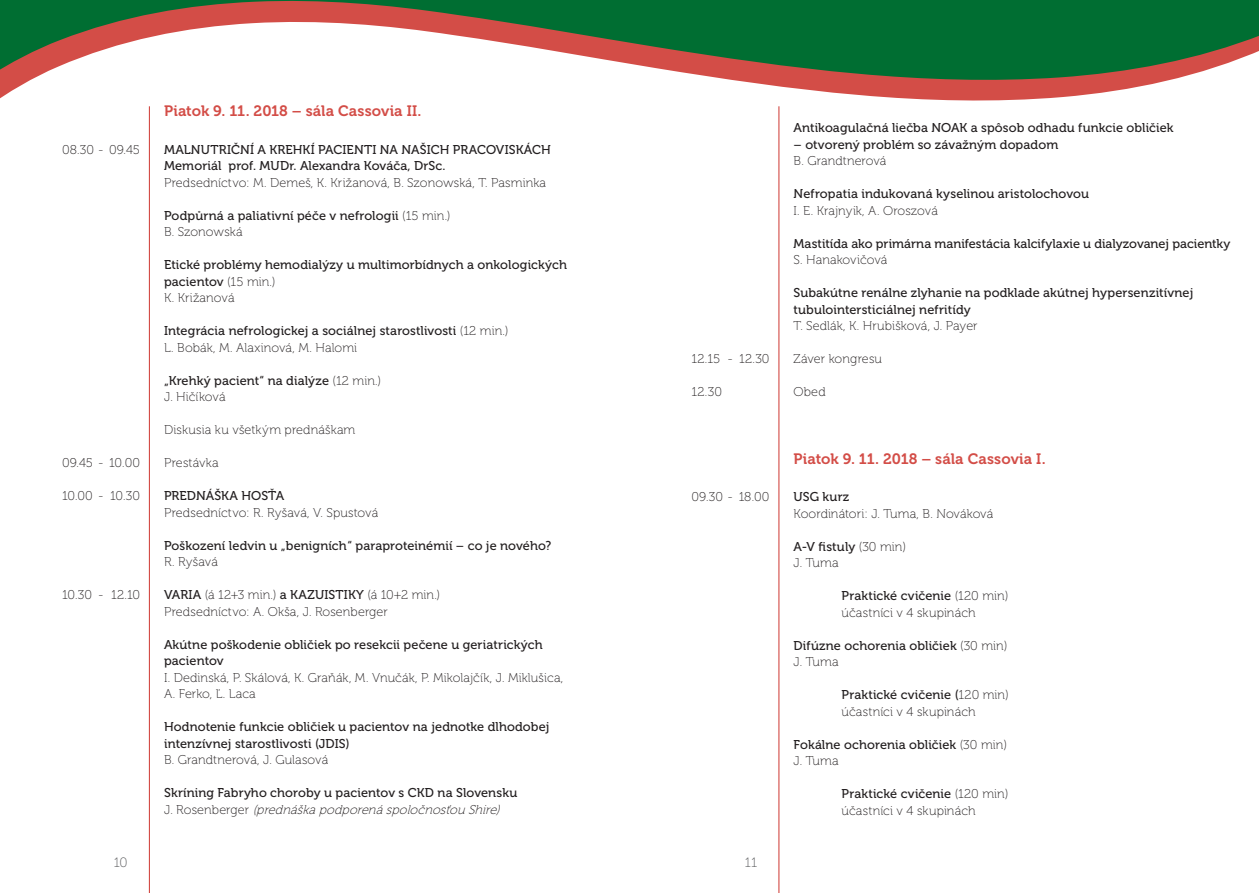
<style>
.page{position:relative;width:1259px;height:893px;background:#fff}
.page>*{position:absolute;margin:0;border:0;box-sizing:border-box;transform-origin:0 0}
.t1{font:15px "Museo 700";letter-spacing:.005em;color:#d34d47}
.t2{font:13.5px "Museo 100";color:#57585a}
.t3{font:12.75px/16.5px "Museo 500";letter-spacing:.005em;color:#231f20}
.t4{font:12.75px/16.5px "Museo 100";letter-spacing:.005em;color:#231f20}
.t5{font:italic 12.75px "Museo 100";color:#231f20}
.s1{font-family:"Museo 100"}
.s2{font-family:"Museo 500"}
.s3{font-style:normal}
</style>
<div class="page">
<hr style="left:149px;top:106px;width:1px;height:787px;background:#d34d47">
<hr style="left:778px;top:106px;width:1px;height:787px;background:#d34d47">
<svg style="left:0;top:87px;width:1136px;height:21px"></svg>
<svg style="left:0;top:0;width:1259px;height:87px"></svg>
<p class="t1" style="left:164px;top:106px;width:259px">Piatok 9. 11. 2018 – sála Cassovia II.</p>
<p class="t4" style="left:62px;top:142px;width:80px">08.30 - 09.45</p>
<p class="t3" style="left:164px;top:142px;width:388px">MALNUTRIČNÍ A KREHKÍ PACIENTI NA NAŠICH PRACOVISKÁCH<br>Memoriál prof. MUDr. Alexandra Kováča, DrSc.</p>
<p class="t4" style="left:164px;top:175px;width:383px">Predsedníctvo: M. Demeš, K. Križanová, B. Szonowská, T. Pasminka</p>
<p class="t3" style="left:164px;top:208px;width:288px">Podpůrná a paliativní péče v nefrologii <span class="s1">(15 min.)</span></p>
<p class="t4" style="left:164px;top:225px;width:80px">B. Szonowská</p>
<p class="t3" style="left:164px;top:258px;width:404px">Etické problémy hemodialýzy u multimorbídnych a onkologických pacientov <span class="s1">(15 min.)</span></p>
<p class="t4" style="left:164px;top:291px;width:72px">K. Križanová</p>
<p class="t3" style="left:164px;top:324px;width:346px">Integrácia nefrologickej a sociálnej starostlivosti <span class="s1">(12 min.)</span></p>
<p class="t4" style="left:164px;top:340px;width:194px">L. Bobák, M. Alaxinová, M. Halomi</p>
<p class="t3" style="left:164px;top:373px;width:218px">„Krehký pacient“ na dialýze <span class="s1">(12 min.)</span></p>
<p class="t4" style="left:164px;top:390px;width:63px">J. Hičíková</p>
<p class="t4" style="left:164px;top:423px;width:193px">Diskusia ku všetkým prednáškam</p>
<p class="t4" style="left:62px;top:456px;width:80px">09.45 - 10.00</p>
<p class="t4" style="left:164px;top:456px;width:56px">Prestávka</p>
<p class="t4" style="left:62px;top:489px;width:80px">10.00 - 10.30</p>
<p class="t3" style="left:164px;top:489px;width:122px">PREDNÁŠKA HOSŤA</p>
<p class="t4" style="left:164px;top:505px;width:216px">Predsedníctvo: R. Ryšavá, V. Spustová</p>
<p class="t3" style="left:164px;top:538px;width:389px">Poškození ledvin u „benigních“ paraproteinémií – co je nového?</p>
<p class="t4" style="left:164px;top:555px;width:55px">R. Ryšavá</p>
<p class="t4" style="left:62px;top:588px;width:79px">10.30 - 12.10</p>
<p class="t4" style="left:164px;top:588px;width:278px"><span class="s2">VARIA</span> (á 12+3 min.) <span class="s2">a KAZUISTIKY</span> (á 10+2 min.)<br>Predsedníctvo: A. Okša, J. Rosenberger</p>
<p class="t3" style="left:164px;top:637px;width:380px">Akútne poškodenie obličiek po resekcii pečene u geriatrických pacientov</p>
<p class="t4" style="left:164px;top:670px;width:401px">I. Dedinská, P. Skálová, K. Graňák, M. Vnučák, P. Mikolajčík, J. Miklušica,<br>A. Ferko, Ľ. Laca</p>
<p class="t3" style="left:164px;top:720px;width:387px">Hodnotenie funkcie obličiek u pacientov na jednotke dlhodobej intenzívnej starostlivosti (JDIS)</p>
<p class="t4" style="left:164px;top:753px;width:166px">B. Grandtnerová, J. Gulasová</p>
<p class="t3" style="left:164px;top:786px;width:355px">Skríning Fabryho choroby u pacientov s CKD na Slovensku</p>
<p class="t5" style="left:164px;top:805px;width:340px"><span class="s3">J . R o s e n b e r g e r</span> (prednáška podporená spoločnosťou Shire)</p>
<p class="t3" style="left:793px;top:121px;width:381px">Antikoagulačná liečba NOAK a spôsob odhadu funkcie obličiek</p>
<p class="t3" style="left:793px;top:137px;width:266px">– otvorený problém so závažným dopadom</p>
<p class="t4" style="left:793px;top:154px;width:94px">B. Grandtnerová</p>
<p class="t3" style="left:793px;top:187px;width:297px">Nefropatia indukovaná kyselinou aristolochovou</p>
<p class="t4" style="left:793px;top:203px;width:146px">I. E. Krajnyik, A. Oroszová</p>
<p class="t3" style="left:793px;top:236px;width:438px">Mastitída ako primárna manifestácia kalcifylaxie u dialyzovanej pacientky</p>
<p class="t4" style="left:793px;top:253px;width:95px">S. Hanakovičová</p>
<p class="t3" style="left:793px;top:286px;width:401px">Subakútne renálne zlyhanie na podklade akútnej hypersenzitívnej tubulointersticiálnej nefritídy</p>
<p class="t4" style="left:793px;top:319px;width:186px">T. Sedlák, K. Hrubišková, J. Payer</p>
<p class="t4" style="left:691px;top:352px;width:79px">12.15 - 12.30</p>
<p class="t4" style="left:793px;top:352px;width:90px">Záver kongresu</p>
<p class="t4" style="left:691px;top:385px;width:32px">12.30</p>
<p class="t4" style="left:793px;top:385px;width:34px">Obed</p>
<p class="t1" style="left:793px;top:453px;width:253px">Piatok 9. 11. 2018 – sála Cassovia I.</p>
<p class="t4" style="left:691px;top:490px;width:80px">09.30 - 18.00</p>
<p class="t3" style="left:793px;top:490px;width:57px">USG kurz</p>
<p class="t4" style="left:793px;top:506px;width:201px">Koordinátori: J. Tuma, B. Nováková</p>
<p class="t3" style="left:793px;top:539px;width:114px">A-V fistuly <span class="s1">(30 min)</span></p>
<p class="t4" style="left:793px;top:556px;width:47px">J. Tuma</p>
<p class="t3" style="left:841px;top:589px;width:168px">Praktické cvičenie <span class="s1">(120 min)</span></p>
<p class="t4" style="left:841px;top:605px;width:136px">účastníci v 4 skupinách</p>
<p class="t3" style="left:793px;top:638px;width:215px">Difúzne ochorenia obličiek <span class="s1">(30 min)</span></p>
<p class="t4" style="left:793px;top:655px;width:47px">J. Tuma</p>
<p class="t3" style="left:841px;top:688px;width:169px">Praktické cvičenie (<span class="s1">120 min)</span></p>
<p class="t4" style="left:841px;top:704px;width:136px">účastníci v 4 skupinách</p>
<p class="t3" style="left:793px;top:737px;width:215px">Fokálne ochorenia obličiek <span class="s1">(30 min)</span></p>
<p class="t4" style="left:793px;top:754px;width:47px">J. Tuma</p>
<p class="t3" style="left:841px;top:787px;width:168px">Praktické cvičenie <span class="s1">(120 min)</span></p>
<p class="t4" style="left:841px;top:803px;width:136px">účastníci v 4 skupinách</p>
<p class="t2" style="left:114px;top:858px;width:15px">10</p>
<p class="t2" style="left:745px;top:858px;width:14px">11</p>
</div>
